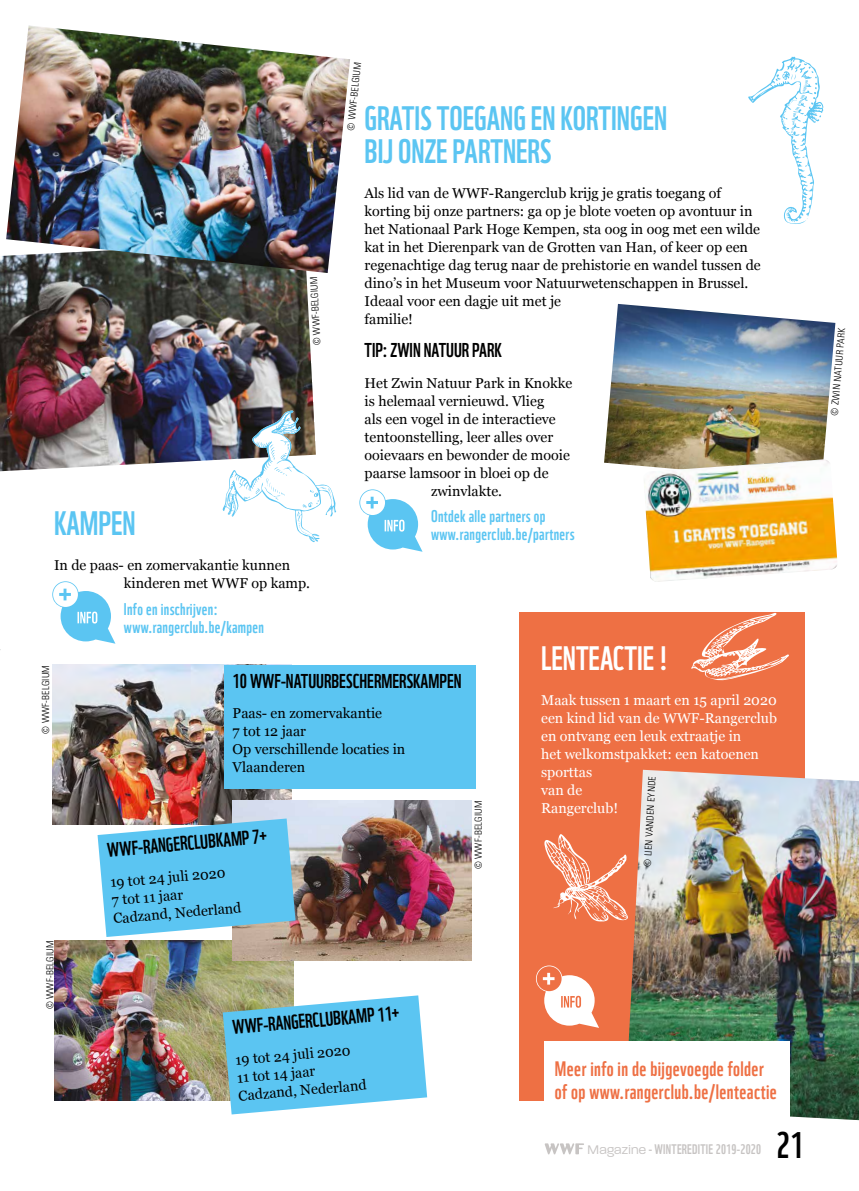
<style>
.page{position:relative;width:859px;height:1191px;background:#fff}
.page>*{position:absolute;margin:0;border:0;box-sizing:border-box;transform-origin:0 0}
.t1{font:36px "WWF";color:#000}
.T2{font:33px/33px "WWF";color:#5bc5f2}
.T2-2{font:33px "WWF";color:#fff}
.Meer_info{font:20.4px/22.2px "WWF";letter-spacing:.02em;color:#ee7044}
.Intertitre{font:19.5px "WWF";color:#000}
.Meer_info-2{font:16.5px/18px "WWF";letter-spacing:.02em;color:#5bc5f2}
.BT{font:14.25px/18px "Georgia";color:#000}
.BT-2{font:14.25px/18px "Georgia";color:#fff}
.t2{font:13.5px "WWF";letter-spacing:.02em;color:#c7c4c3}
.Credit{font:300 condensed 9.75px "Univers LT Std";letter-spacing:.02em;color:#000}
.s1{font-family:"Paralucent";font-weight:300}
</style>
<div class="page">
<img style="left:0;top:255px;width:314px;height:216px">
<img style="left:54px;top:940px;width:239px;height:160px">
<img style="left:52px;top:665px;width:239px;height:159px">
<img style="left:232px;top:800px;width:239px;height:160px">
<img style="left:6px;top:25px;width:344px;height:248px">
<img style="left:604px;top:304px;width:231px;height:162px">
<div style="left:520px;top:612px;width:285px;height:489px;background:#ee7044"></div>
<div style="left:224px;top:665px;width:252px;height:123px;background:#5bc5f2"></div>
<svg style="left:98px;top:818px;width:198px;height:119px;background:#6fc4e8"></svg>
<svg style="left:223px;top:995px;width:204px;height:119px;background:#71c8ea"></svg>
<img style="left:643px;top:459px;width:194px;height:123px">
<img style="left:628px;top:769px;width:231px;height:351px">
<svg style="left:544px;top:834px;width:85px;height:87px"></svg>
<svg style="left:691px;top:612px;width:98px;height:69px"></svg>
<svg style="left:748px;top:56px;width:76px;height:168px"></svg>
<div style="left:544px;top:1041px;width:246px;height:77px;background:#fff"></div>
<svg style="left:222px;top:410px;width:114px;height:132px"></svg>
<svg style="left:536px;top:965px;width:63px;height:63px"></svg>
<svg style="left:52px;top:581px;width:63px;height:62px"></svg>
<svg style="left:359px;top:489px;width:64px;height:63px"></svg>
<svg style="left:545px;top:1143px;width:39px;height:11px"></svg>
<p class="Credit" style="left:311px;top:345px;width:70px;rotate:-93deg">© WWF-BELGIUM</p>
<p class="T2" style="left:54px;top:504px;width:83px">KAMPEN</p>
<p class="BT" style="left:124px;top:556px;width:188px;text-indent:-70px">In de paas- en zomervakantie kunnen kinderen met WWF op kamp.</p>
<p class="Meer_info-2" style="left:124px;top:598px;width:142px">Info en inschrijven: www.rangerclub.be/kampen</p>
<p class="Credit" style="left:345px;top:130px;width:70px;rotate:-84deg">© WWF-BELGIUM</p>
<p class="T2" style="left:365px;top:99px;width:304px">GRATIS TOEGANG EN KORTINGEN<br>BIJ ONZE PARTNERS</p>
<p class="BT" style="left:365px;top:184px;width:398px">Als lid van de WWF-Rangerclub krijg je gratis toegang of korting bij onze partners: ga op je blote voeten op avontuur in het Nationaal Park Hoge Kempen, sta oog in oog met een wilde kat in het Dierenpark van de Grotten van Han, of keer op een regenachtige dag terug naar de prehistorie en wandel tussen de dino’s in het Museum voor Natuurwetenschappen in Brussel.<br>Ideaal voor een dagje uit met je<br>familie!</p>
<p class="Intertitre" style="left:365px;top:335px;width:139px">TIP: ZWIN NATUUR PARK</p>
<p class="BT" style="left:365px;top:373px;width:209px">Het Zwin Natuur Park in Knokke</p>
<p class="BT" style="left:365px;top:391px;width:181px">is helemaal vernieuwd. Vlieg</p>
<p class="BT" style="left:365px;top:409px;width:193px">als een vogel in de interactieve</p>
<p class="BT" style="left:365px;top:427px;width:190px">tentoonstelling, leer alles over</p>
<p class="BT" style="left:365px;top:445px;width:207px">ooievaars en bewonder de mooie</p>
<p class="BT" style="left:365px;top:463px;width:185px">paarse lamsoor in bloei op de</p>
<p class="BT" style="left:431px;top:481px;width:73px">zwinvlakte.</p>
<p class="Meer_info-2" style="left:431px;top:506px;width:145px">Ontdek alle partners op www.rangerclub.be/partners</p>
<p class="Credit" style="left:40px;top:733px;width:70px;rotate:-90deg">© WWF-BELGIUM</p>
<p class="Credit" style="left:44px;top:1009px;width:70px;rotate:-90deg">© WWF-BELGIUM</p>
<p class="Intertitre" style="left:233px;top:665px;width:230px">10 WWF-NATUURBESCHERMERSKAMPEN</p>
<p class="BT" style="left:233px;top:704px;width:151px">Paas- en zomervakantie</p>
<p class="BT" style="left:233px;top:722px;width:75px">7 tot 12 jaar</p>
<p class="BT" style="left:233px;top:740px;width:174px">Op verschillende locaties in<br>Vlaanderen</p>
<p class="Intertitre" style="left:106px;top:834px;width:162px;rotate:-5deg">WWF-RANGERCLUBKAMP 7+</p>
<p class="BT" style="left:109px;top:873px;width:117px;rotate:-5deg">19 tot 24 juli 2020</p>
<p class="BT" style="left:111px;top:891px;width:73px;rotate:-5deg">7 tot 11 jaar</p>
<p class="BT" style="left:113px;top:909px;width:130px;rotate:-5deg">Cadzand, Nederland</p>
<p class="Credit" style="left:472px;top:869px;width:70px;rotate:-90deg">© WWF-BELGIUM</p>
<p class="Intertitre" style="left:231px;top:1012px;width:169px;rotate:-5deg">WWF-RANGERCLUBKAMP 11+</p>
<p class="BT" style="left:235px;top:1050px;width:117px;rotate:-5deg">19 tot 24 juli 2020</p>
<p class="BT" style="left:236px;top:1068px;width:80px;rotate:-5deg">11 tot 14 jaar</p>
<p class="BT" style="left:238px;top:1086px;width:130px;rotate:-5deg">Cadzand, Nederland</p>
<p class="T2-2" style="left:541px;top:632px;width:128px">LENTEACTIE !</p>
<p class="BT-2" style="left:541px;top:691px;width:237px">Maak tussen 1 maart en 15 april 2020 een kind lid van de WWF-Rangerclub en ontvang een leuk extraatje in<br>het welkomstpakket: een katoenen sporttas<br>van de<br>Rangerclub!</p>
<p class="Credit" style="left:642px;top:866px;width:92px;rotate:-87deg">© LIEN VANDEN EYNDE</p>
<p class="Meer_info" style="left:555px;top:1056px;width:223px">Meer info in de bijgevoegde folder of op www.rangerclub.be/lenteactie</p>
<p class="t2" style="left:588px;top:1139px;width:175px"><span class="s1">Magazine</span> - WINTEREDITIE 2019-2020</p>
<h1 class="t1" style="left:777px;top:1117px;width:28px">21</h1>
<p class="Credit" style="left:828px;top:415px;width:90px;rotate:-85deg">© ZWIN NATUUR PARK</p>
</div>
